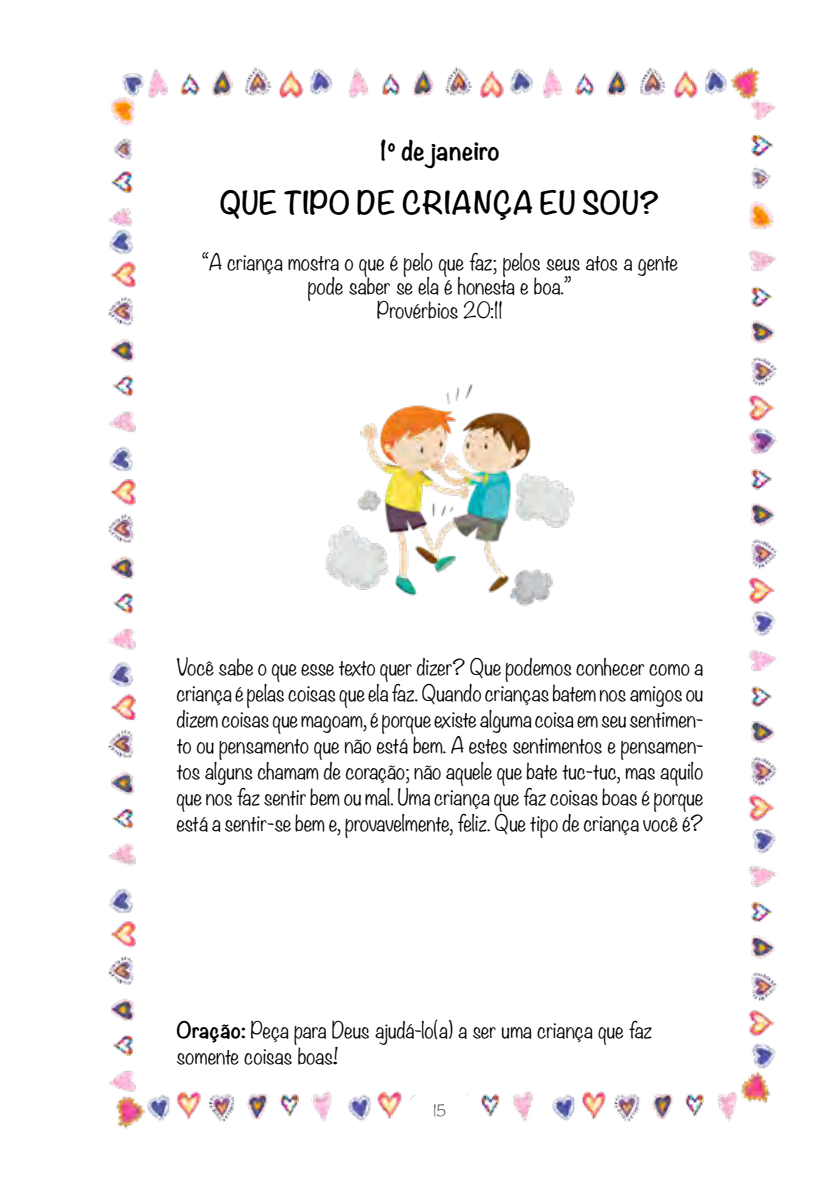
<style>
.page{position:relative;width:840px;height:1191px;background:#fff}
.page>*{position:absolute;margin:0;border:0;box-sizing:border-box;transform-origin:0 0}
.t1{font:700 28px "Noteworthy";color:#000}
.t2{font:700 24px "Noteworthy";color:#000}
.t3{font:300 20px/26px "Noteworthy";color:#000;text-align:center}
.t4{font:300 14px "Noteworthy";color:#58595b}
.s1{font-weight:700}
</style>
<div class="page">
<img style="left:108px;top:67px;width:670px;height:1062px">
<div style="left:405px;top:1087px;width:71px;height:51px;background:#fff;border-radius:50%"></div>
<img style="left:317px;top:377px;width:266px;height:237px">
<p class="t2" style="left:379px;top:129px;width:122px">1º de janeiro</p>
<h1 class="t1" style="left:219px;top:178px;width:441px">QUE TIPO DE CRIANÇA EU SOU?</h1>
<p class="t3" style="left:201px;top:250px;width:477px;line-height:24px">“A criança mostra o que é pelo que faz; pelos seus atos a gente pode saber se ela é honesta e boa.”<br>Provérbios 20:11</p>
<p class="t3" style="left:176px;top:653px;width:528px;text-align:justify">Você sabe o que esse texto quer dizer? Que podemos conhecer como a criança é pelas coisas que ela faz. Quando crianças batem nos amigos ou dizem coisas que magoam, é porque existe alguma coisa em seu sentimen&shy;to ou pensamento que não está bem. A estes sentimentos e pensamen&shy;tos alguns chamam de coração; não aquele que bate tuc-tuc, mas aquilo que nos faz sentir bem ou mal. Uma criança que faz coisas boas é porque está a sentir-se bem e, provavelmente, feliz. Que tipo de criança você é?</p>
<p class="t3" style="left:176px;top:1016px;width:477px;text-align:left"><span class="s1">Oração:</span> Peça para Deus ajudá-lo(a) a ser uma criança que faz somente coisas boas!</p>
<p class="t4" style="left:433px;top:1097px;width:14px">15</p>
</div>
